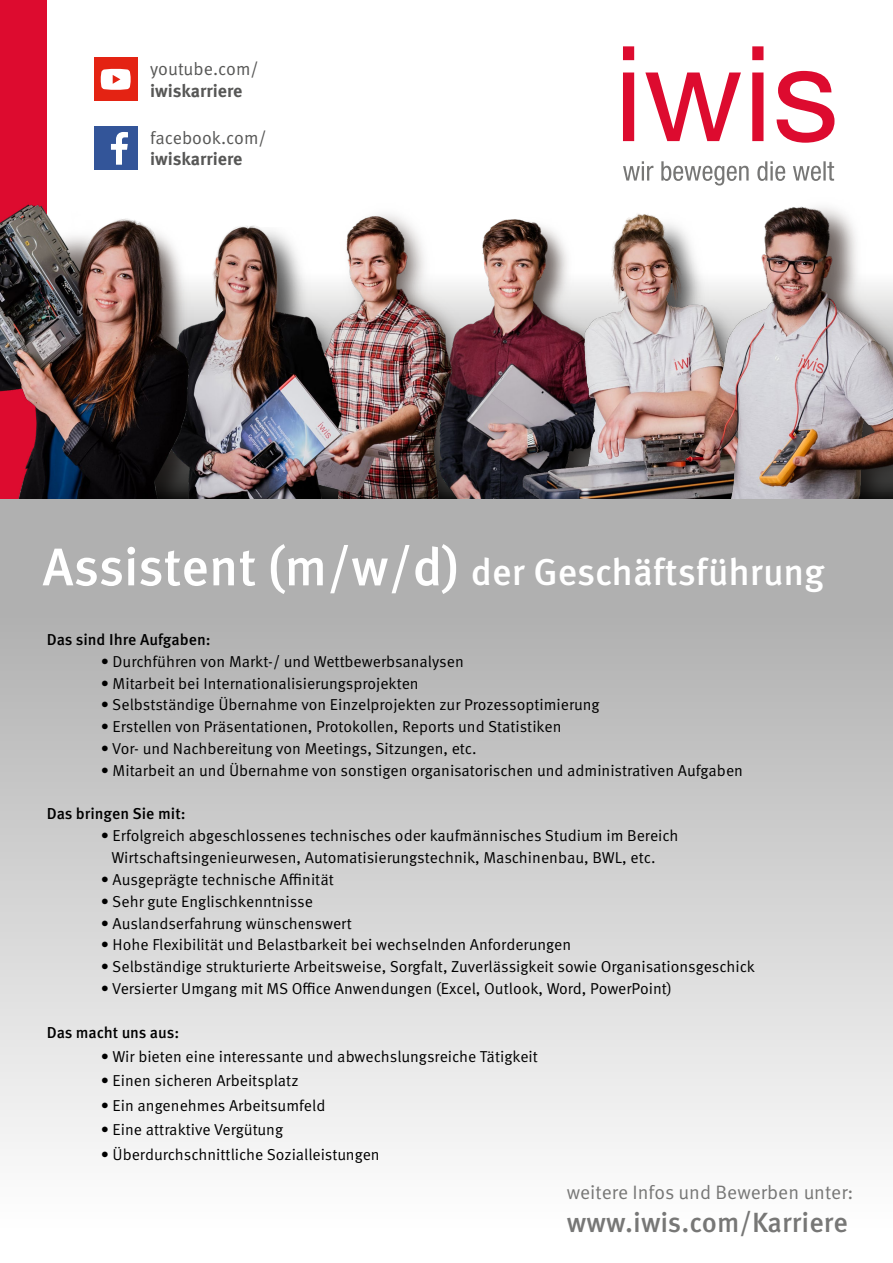
<style>
.page{position:relative;width:893px;height:1263px;background:#fff}
.page>*{position:absolute;margin:0;border:0;box-sizing:border-box;transform-origin:0 0}
.t1{font:500 37.5px "Meta OT";color:#fff}
.t2{font:500 27.75px "Meta OT";color:#777776}
.t3{font:19.35px "Meta OT";color:#777776}
.t4{font:17.85px "Meta OT";color:#575756}
.t5{font:700 17.85px "Meta OT";color:#575756}
.t6{font:15.75px/21.8px "Meta OT";color:#000}
.t7{font:500 15.75px "Meta OT";color:#000}
.s1{font-size:52.95px}
</style>
<div class="page">
<img style="left:497px;top:219px;width:13px;height:280px">
<img style="left:369px;top:214px;width:128px;height:285px">
<img style="left:369px;top:227px;width:39px;height:272px">
<img style="left:47px;top:214px;width:74px;height:285px">
<svg style="left:0;top:0;width:47px;height:499px;background:#a0263a"></svg>
<svg style="left:623px;top:46px;width:211px;height:97px"></svg>
<div style="left:94px;top:126px;width:44px;height:44px;background:#359"></div>
<svg style="left:111px;top:132px;width:17px;height:33px"></svg>
<div style="left:94px;top:58px;width:43px;height:43px;background:#e42313"></div>
<svg style="left:101px;top:69px;width:30px;height:21px"></svg>
<img style="left:510px;top:161px;width:157px;height:338px">
<img style="left:667px;top:161px;width:226px;height:338px">
<img style="left:121px;top:151px;width:248px;height:348px">
<div style="left:0;top:499px;width:893px;height:729px;background:linear-gradient(to bottom,#a6a6a6,#fdfdfd)"></div>
<p class="t4" style="left:150px;top:58px;width:110px">youtube.com/</p>
<p class="t5" style="left:150px;top:79px;width:94px">iwiskarriere</p>
<p class="t4" style="left:150px;top:127px;width:118px">facebook.com/</p>
<p class="t5" style="left:150px;top:148px;width:94px">iwiskarriere</p>
<h1 class="t1" style="left:42px;top:549px;width:784px"><span class="s1">Assistent (m/w/d)</span> der Geschäftsführung</h1>
<p class="t7" style="left:47px;top:630px;width:165px">Das sind Ihre Aufgaben:</p>
<p class="t6" style="left:101px;top:651px;width:365px">• Durchführen von Markt-/ und Wettbewerbsanalysen</p>
<p class="t6" style="left:101px;top:672px;width:320px">• Mitarbeit bei Internationalisierungsprojekten</p>
<p class="t6" style="left:101px;top:694px;width:501px">• Selbstständige Übernahme von Einzelprojekten zur Prozessoptimierung</p>
<p class="t6" style="left:101px;top:716px;width:462px">• Erstellen von Präsentationen, Protokollen, Reports und Statistiken</p>
<p class="t6" style="left:101px;top:738px;width:377px">• Vor- und Nachbereitung von Meetings, Sitzungen, etc.</p>
<p class="t6" style="left:101px;top:760px;width:644px">• Mitarbeit an und Übernahme von sonstigen organisatorischen und administrativen Aufgaben</p>
<p class="t7" style="left:47px;top:804px;width:140px">Das bringen Sie mit:</p>
<p class="t6" style="left:111px;top:825px;width:569px;text-indent:-11px">• Erfolgreich abgeschlossenes technisches oder kaufmännisches Studium im Bereich<br>Wirtschaftsingenieurwesen, Automatisierungstechnik, Maschinenbau, BWL, etc.</p>
<p class="t6" style="left:101px;top:869px;width:235px">• Ausgeprägte technische Affinität</p>
<p class="t6" style="left:101px;top:890px;width:214px">• Sehr gute Englischkenntnisse</p>
<p class="t6" style="left:101px;top:912px;width:253px">• Auslandserfahrung wünschenswert</p>
<p class="t6" style="left:101px;top:934px;width:472px">• Hohe Flexibilität und Belastbarkeit bei wechselnden Anforderungen</p>
<p class="t6" style="left:101px;top:956px;width:656px">• Selbständige strukturierte Arbeitsweise, Sorgfalt, Zuverlässigkeit sowie Organisationsgeschick</p>
<p class="t6" style="left:101px;top:978px;width:573px">• Versierter Umgang mit MS Office Anwendungen (Excel, Outlook, Word, PowerPoint)</p>
<p class="t7" style="left:47px;top:1022px;width:134px">Das macht uns aus:</p>
<p class="t6" style="left:101px;top:1046px;width:439px">• Wir bieten eine interessante und abwechslungsreiche Tätigkeit</p>
<p class="t6" style="left:101px;top:1070px;width:199px">• Einen sicheren Arbeitsplatz</p>
<p class="t6" style="left:101px;top:1095px;width:226px">• Ein angenehmes Arbeitsumfeld</p>
<p class="t6" style="left:101px;top:1119px;width:184px">• Eine attraktive Vergütung</p>
<p class="t6" style="left:101px;top:1143px;width:280px">• Überdurchschnittliche Sozialleistungen</p>
<p class="t3" style="left:567px;top:1180px;width:288px">weitere Infos und Bewerben unter:</p>
<h2 class="t2" style="left:567px;top:1205px;width:283px">www.iwis.com/Karriere</h2>
</div>
